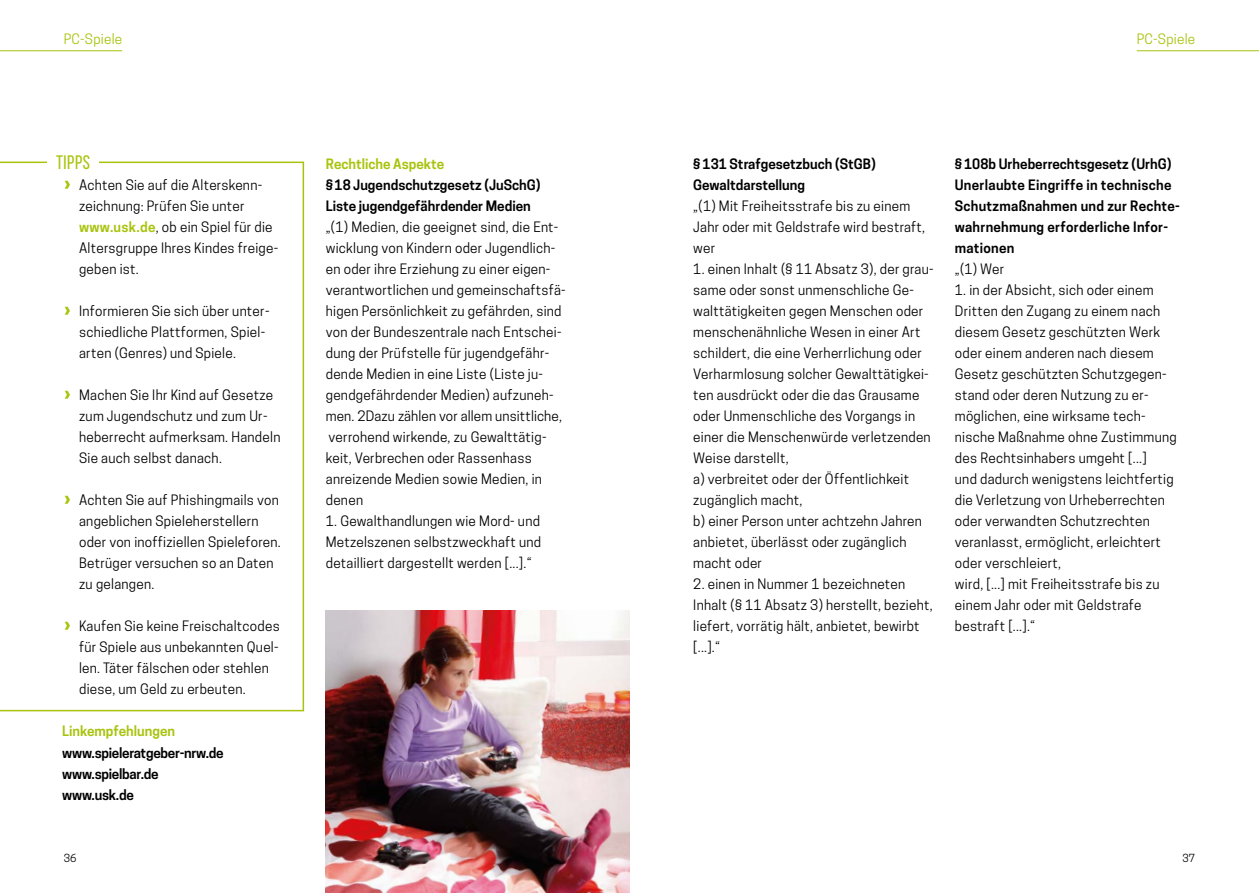
<style>
.page{position:relative;width:1259px;height:893px;background:#fff}
.page>*{position:absolute;margin:0;border:0;box-sizing:border-box;transform-origin:0 0}
.t1{font:19.5px "Bebas Neue";letter-spacing:.03em;color:#a9c30c}
.t2{font:13.5px/21px "Cooper Hewitt";letter-spacing:.02em;color:#000}
.t3{font:600 13.5px/21px "Cooper Hewitt";letter-spacing:.02em;color:#000}
.t4{font:600 13.5px/21px "Cooper Hewitt";color:#000}
.t5{font:600 13.5px/21px "Cooper Hewitt";letter-spacing:-.02em;color:#000}
.t6{font:600 13.5px "Cooper Hewitt";color:#a9c30c}
.t7{font:13.5px "Cooper Hewitt";letter-spacing:.02em;color:#a9c30c}
.t8{font:10.5px "Cooper Hewitt";color:#000}
.s1{font-family:"Frutiger LT Std";font-weight:900;font-size:19.5px;color:#a9c30c}
.s2{font-weight:600;color:#a9c30c}
</style>
<div class="page">
<hr style="left:0;top:50px;width:122px;height:1px;background:#a9c30c">
<hr style="left:1136px;top:50px;width:123px;height:1px;background:#a9c30c">
<svg style="left:0;top:162px;width:304px;height:549px"></svg>
<div style="left:47px;top:148px;width:52px;height:21px;background:#fff"></div>
<img style="left:325px;top:610px;width:304px;height:283px">
<p class="t7" style="left:64px;top:31px;width:60px">PC-Spiele</p>
<p class="t7" style="left:1136px;top:31px;width:60px">PC-Spiele</p>
<h1 class="t1" style="left:56px;top:152px;width:36px">tipps</h1>
<p class="t2" style="left:79px;top:175px;width:200px;text-indent:-15px"><span class="s1">›</span> Achten Sie auf die Alterskenn&shy;zeichnung: Prüfen Sie unter <span class="s2">www.usk.de</span>, ob ein Spiel für die<br>Altersgruppe Ihres Kindes freige&shy;geben ist.</p>
<p class="t2" style="left:79px;top:301px;width:192px;text-indent:-15px"><span class="s1">›</span> Informieren Sie sich über unter&shy;schiedliche Plattformen, Spiel&shy;arten (Genres) und Spiele.</p>
<p class="t2" style="left:79px;top:385px;width:203px;text-indent:-15px"><span class="s1">›</span> Machen Sie Ihr Kind auf Gesetze zum Jugendschutz und zum Ur&shy;heberrecht aufmerksam. Handeln<br>Sie auch selbst danach.</p>
<p class="t2" style="left:79px;top:490px;width:203px;text-indent:-15px"><span class="s1">›</span> Achten Sie auf Phishingmails von angeblichen Spieleherstellern oder von inoffiziellen Spieleforen.<br>Betrüger versuchen so an Daten zu gelangen.</p>
<p class="t2" style="left:79px;top:616px;width:202px;text-indent:-15px"><span class="s1">›</span> Kaufen Sie keine Freischaltcodes für Spiele aus unbekannten Quel&shy;len. Täter fälschen oder stehlen diese, um Geld zu erbeuten.</p>
<p class="t6" style="left:62px;top:723px;width:114px">Linkempfehlungen</p>
<p class="t5" style="left:62px;top:742px;width:163px">www.spieleratgeber-nrw.de www.spielbar.de www.usk.de</p>
<p class="t6" style="left:326px;top:156px;width:120px">Rechtliche Aspekte</p>
<p class="t4" style="left:326px;top:175px;width:216px">§ 18 Jugendschutzgesetz (JuSchG)<br>Liste jugendgefährdender Medien</p>
<p class="t2" style="left:326px;top:217px;width:241px">„(1) Medien, die geeignet sind, die Ent‑ wicklung von Kindern oder Jugendlich‑ en oder ihre Erziehung zu einer eigen&shy;verantwortlichen und gemeinschaftsfä&shy;higen Persönlichkeit zu gefährden, sind von der Bundeszentrale nach Entschei‑ dung der Prüfstelle für jugendgefähr&shy;dende Medien in eine Liste (Liste ju‑ gendgefährdender Medien) aufzuneh&shy;men. 2Dazu zählen vor allem unsittliche, verrohend wirkende, zu Gewalttätig&shy;keit, Verbrechen oder Rassenhass anreizende Medien sowie Medien, in denen</p>
<p class="t2" style="left:326px;top:511px;width:217px;text-align:justify">1. Gewalthandlungen wie Mord- und Metzelszenen selbstzweckhaft und detailliert dargestellt werden [...].“</p>
<p class="t4" style="left:693px;top:154px;width:184px">§ 131 Strafgesetzbuch (StGB)<br>Gewaltdarstellung</p>
<p class="t2" style="left:693px;top:196px;width:233px">„(1) Mit Freiheitsstrafe bis zu einem<br>Jahr oder mit Geldstrafe wird bestraft, wer</p>
<p class="t2" style="left:693px;top:259px;width:242px">1. einen Inhalt (§ 11 Absatz 3), der grau&shy;same oder sonst unmenschliche Ge&shy;walttätigkeiten gegen Menschen oder menschenähnliche Wesen in einer Art schildert, die eine Verherrlichung oder Verharmlosung solcher Gewalttätigkei&shy;ten ausdrückt oder die das Grausame oder Unmenschliche des Vorgangs in einer die Menschenwürde verletzenden Weise darstellt,<br>a) verbreitet oder der Öffentlichkeit zugänglich macht,<br>b) einer Person unter achtzehn Jahren anbietet, überlässt oder zugänglich macht oder</p>
<p class="t2" style="left:693px;top:574px;width:241px">2. einen in Nummer 1 bezeichneten<br>Inhalt (§ 11 Absatz 3) herstellt, bezieht, liefert, vorrätig hält, anbietet, bewirbt [...].“</p>
<p class="t3" style="left:955px;top:154px;width:226px">§ 108b Urheberrechtsgesetz (UrhG)<br>Unerlaubte Eingriffe in technische<br>Schutzmaßnahmen und zur Rechte&shy;wahrnehmung erforderliche Infor&shy;mationen</p>
<p class="t2" style="left:955px;top:259px;width:51px">„(1) Wer</p>
<p class="t2" style="left:955px;top:280px;width:223px">1. in der Absicht, sich oder einem<br>Dritten den Zugang zu einem nach diesem Gesetz geschützten Werk oder einem anderen nach diesem<br>Gesetz geschützten Schutzgegen&shy;stand oder deren Nutzung zu er&shy;möglichen, eine wirksame tech&shy;nische Maßnahme ohne Zustimmung des Rechtsinhabers umgeht [...]<br>und dadurch wenigstens leichtfertig die Verletzung von Urheberrechten oder verwandten Schutzrechten veranlasst, ermöglicht, erleichtert oder verschleiert,<br>wird, [...] mit Freiheitsstrafe bis zu einem Jahr oder mit Geldstrafe bestraft [...].“</p>
<p class="t8" style="left:64px;top:852px;width:14px">36</p>
<p class="t8" style="left:1182px;top:852px;width:14px">37</p>
</div>
